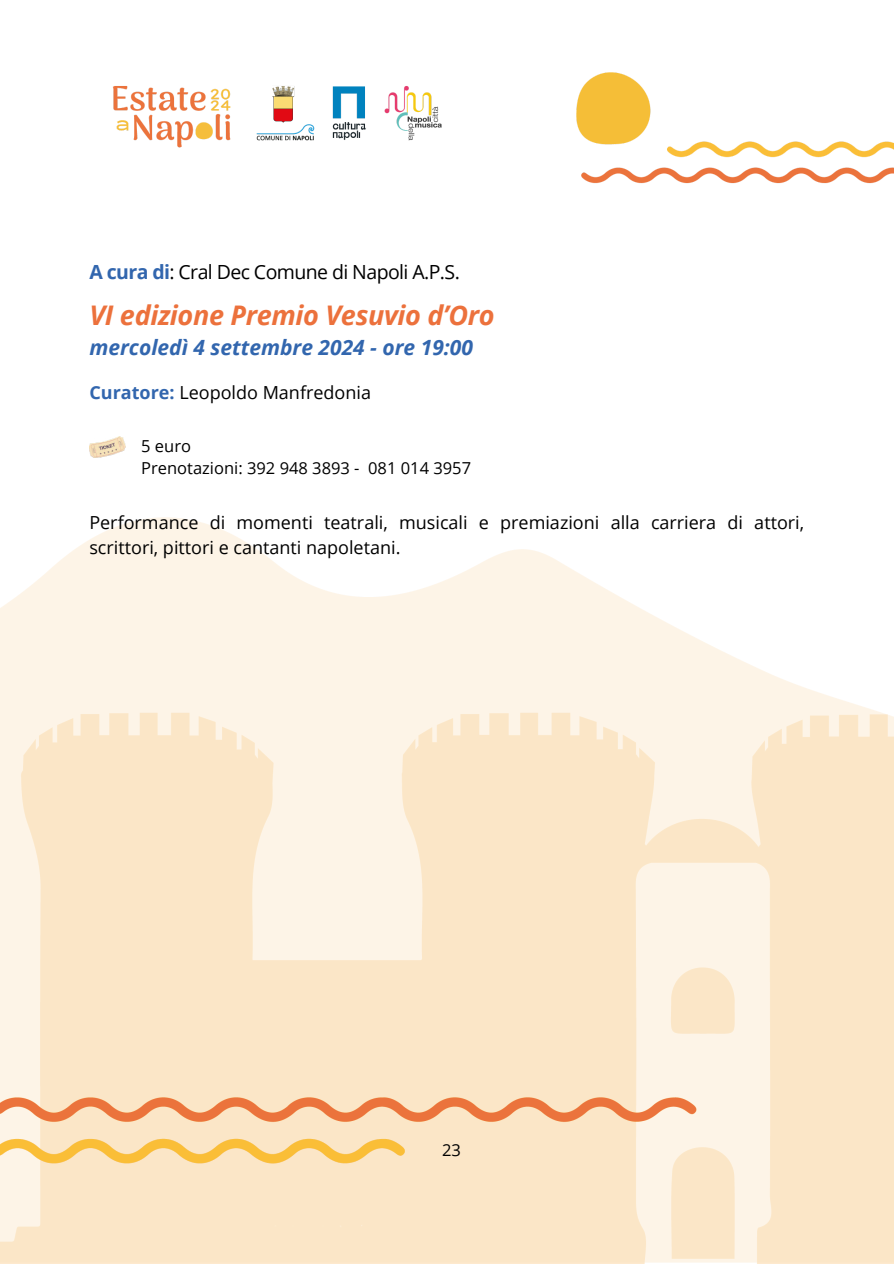
<style>
.page{position:relative;width:894px;height:1264px;background:#fff}
.page>*{position:absolute;margin:0;border:0;box-sizing:border-box;transform-origin:0 0}
.t1{font:italic 700 27px "Open Sans";letter-spacing:-.01em;color:#ec713c}
.t2{font:italic 700 21px "Open Sans";color:#3266ae}
.t3{font:19.5px "Open Sans";letter-spacing:-.03em;color:#000}
.t4{font:18px/24.8px "Open Sans";color:#000}
.t5{font:16.5px "Open Sans";color:#000}
.s1{font-weight:700;color:#3266ae}
</style>
<div class="page">
<img style="left:0;top:72px;width:893px;height:1191px">
<img style="left:89px;top:436px;width:36px;height:22px">
<p class="t3" style="left:89px;top:258px;width:372px"><span class="s1">A cura di</span>: Cral Dec Comune di Napoli A.P.S.</p>
<p class="t1" style="left:89px;top:296px;width:407px">VI edizione Premio Vesuvio d’Oro</p>
<p class="t2" style="left:89px;top:333px;width:385px">mercoledì 4 settembre 2024 - ore 19:00</p>
<p class="t4" style="left:89px;top:379px;width:283px"><span class="s1">Curatore:</span> Leopoldo Manfredonia</p>
<h1 class="t5" style="left:141px;top:434px;width:51px">5 euro</h1>
<h2 class="t5" style="left:141px;top:456px;width:331px">Prenotazioni: 392 948 3893 - 081 014 3957</h2>
<p class="t4" style="left:89px;top:510px;width:716px">Performance di momenti teatrali, musicali e premiazioni alla carriera di attori, scrittori, pittori e cantanti napoletani.</p>
<p class="t5" style="left:442px;top:1138px;width:20px">23</p>
</div>
